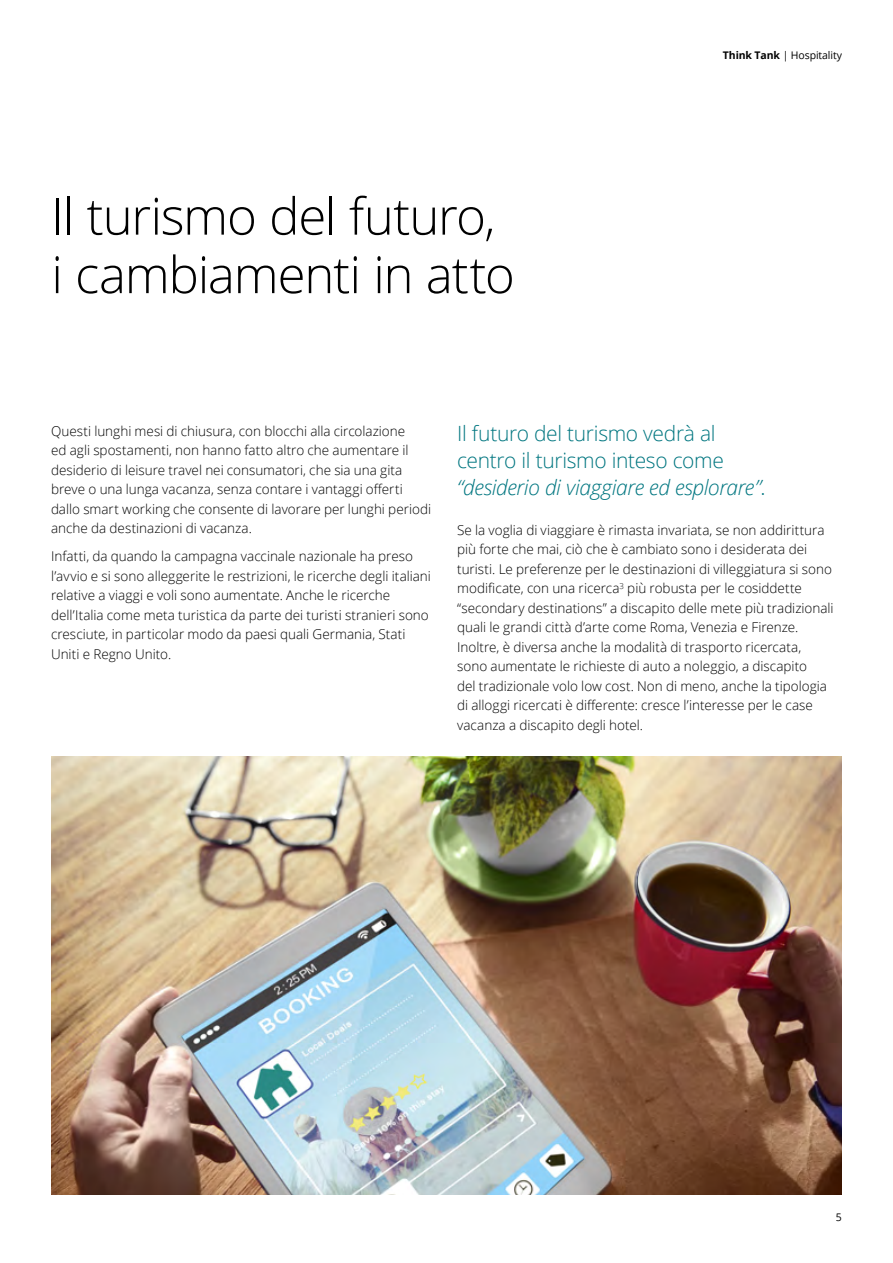
<style>
.page{position:relative;width:893px;height:1263px;background:#fff}
.page>*{position:absolute;margin:0;border:0;box-sizing:border-box;transform-origin:0 0}
.t1{font:300 51px/58.5px "Open Sans";letter-spacing:-.025em;color:#000}
.t2{font:300 21px/27px "Open Sans";letter-spacing:-.015em;color:#007680}
.t3{font:300 13.5px/19.5px "Open Sans";color:#000}
.t4{font:10.5px "Open Sans";letter-spacing:-.01em;color:#000}
.s1{font-weight:700}
.s2{font-style:italic}
.s3{font-family:"Calibri"}
</style>
<div class="page">
<img style="left:51px;top:757px;width:791px;height:438px">
<h1 class="t1" style="left:51px;top:185px;width:465px">Il turismo del futuro, i cambiamenti in atto</h1>
<p class="t4" style="left:723px;top:48px;width:121px"><span class="s1">Think Tank</span> | Hospitality</p>
<p class="t3" style="left:51px;top:421px;width:382px">Questi lunghi mesi di chiusura, con blocchi alla circolazione<br>ed agli spostamenti, non hanno fatto altro che aumentare il desiderio di leisure travel nei consumatori, che sia una gita breve o una lunga vacanza, senza contare i vantaggi offerti dallo smart working che consente di lavorare per lunghi periodi anche da destinazioni di vacanza.</p>
<p class="t3" style="left:51px;top:546px;width:381px">Infatti, da quando la campagna vaccinale nazionale ha preso l’avvio e si sono alleggerite le restrizioni, le ricerche degli italiani relative a viaggi e voli sono aumentate. Anche le ricerche dell’Italia come meta turistica da parte dei turisti stranieri sono cresciute, in particolar modo da paesi quali Germania, Stati Uniti e Regno Unito.</p>
<h2 class="t2" style="left:457px;top:420px;width:310px">Il futuro del turismo vedrà al centro il turismo inteso come <span class="s2">“desiderio di viaggiare ed esplorare”</span><span class="s3">.</span></h2>
<p class="t3" style="left:457px;top:520px;width:378px">Se la voglia di viaggiare è rimasta invariata, se non addirittura più forte che mai, ciò che è cambiato sono i desiderata dei turisti. Le preferenze per le destinazioni di villeggiatura si sono modificate, con una ricerca<sup>3</sup> più robusta per le cosiddette “secondary destinations” a discapito delle mete più tradizionali quali le grandi città d’arte come Roma, Venezia e Firenze.<br>Inoltre, è diversa anche la modalità di trasporto ricercata, sono aumentate le richieste di auto a noleggio, a discapito<br>del tradizionale volo low cost. Non di meno, anche la tipologia di alloggi ricercati è differente: cresce l’interesse per le case vacanza a discapito degli hotel.</p>
<p class="t4" style="left:836px;top:1210px;width:8px">5</p>
</div>
